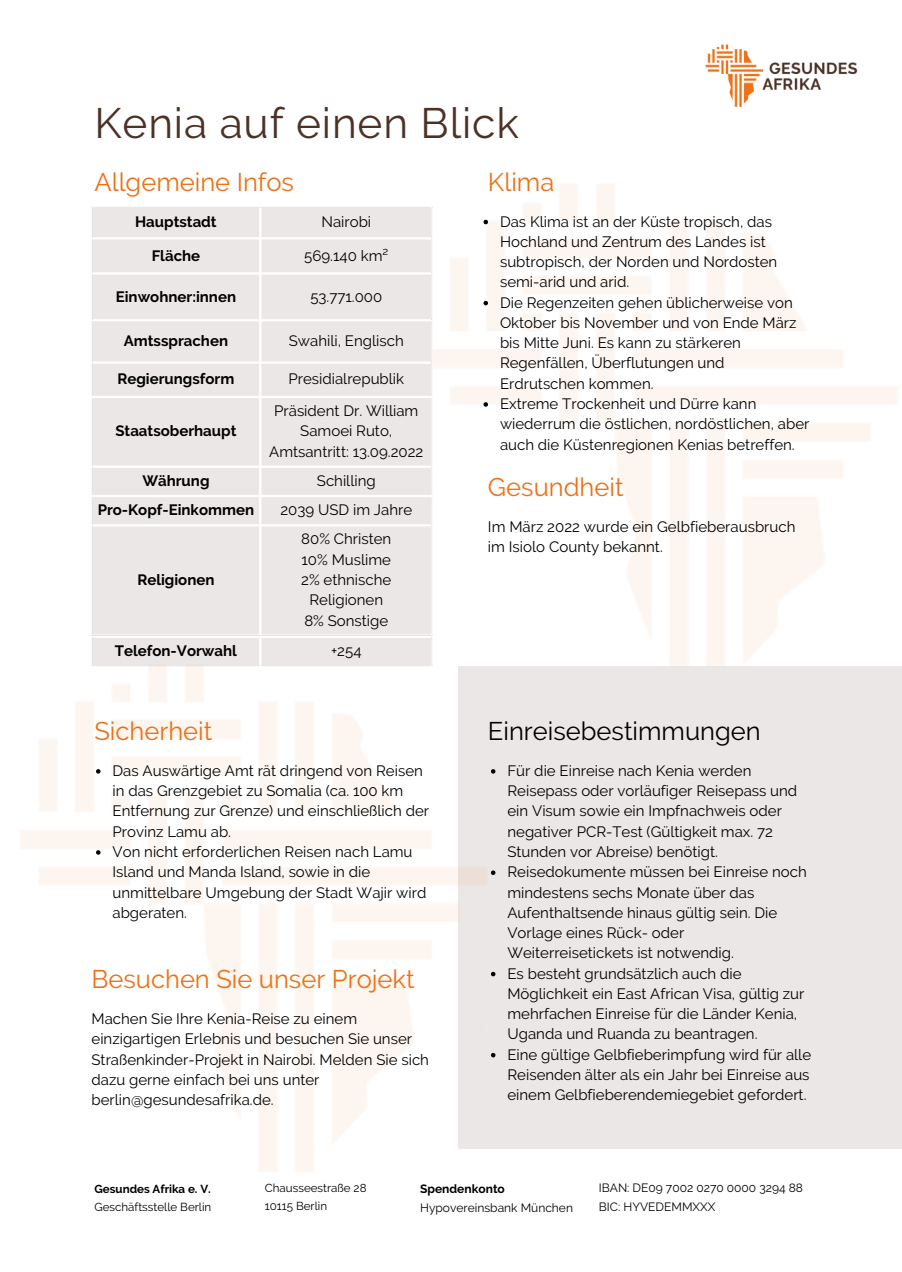
<style>
.page{position:relative;width:902px;height:1272px;background:#fff}
.page>*{position:absolute;margin:0;border:0;box-sizing:border-box;transform-origin:0 0}
.t1{font:42.45px "Raleway";letter-spacing:.02em;color:#4e3126}
.t2{font:25.5px "Raleway";color:#ee7016}
.t3{font:25.5px "Raleway";color:#000}
.t4{font:25.5px "Raleway";color:#ee7116}
.t5{font:15px/20.2px "Raleway";color:#000}
.t6{font:700 15px "Raleway";color:#000}
.t7{font:12px/19px "Raleway";color:#000}
.t8{font:700 12px "Raleway";color:#000}
.t9{font:11.55px/18.3px "Raleway";color:#000}
.t10{font:700 11.55px "Raleway";color:#000}
</style>
<div class="page">
<img style="left:432px;top:184px;width:466px;height:482px">
<div style="left:458px;top:666px;width:443px;height:482px;background:#ebe7e6"></div>
<svg style="left:92px;top:207px;width:340px;height:347px;background:#ece8e7"></svg>
<hr style="left:91px;top:208px;width:2px;height:29px;background:#fff">
<hr style="left:91px;top:206px;width:168px;height:2px;background:#fff">
<svg style="left:431px;top:208px;width:1px;height:29px"></svg>
<hr style="left:261px;top:206px;width:171px;height:2px;background:#fff">
<hr style="left:91px;top:239px;width:2px;height:33px;background:#fff">
<hr style="left:431px;top:239px;width:1px;height:33px;background:#fff">
<hr style="left:91px;top:274px;width:2px;height:45px;background:#fff">
<hr style="left:431px;top:274px;width:1px;height:45px;background:#fff">
<hr style="left:91px;top:321px;width:2px;height:40px;background:#fff">
<hr style="left:431px;top:321px;width:1px;height:40px;background:#fff">
<hr style="left:91px;top:364px;width:2px;height:32px;background:#fff">
<hr style="left:431px;top:364px;width:1px;height:32px;background:#fff">
<hr style="left:91px;top:398px;width:2px;height:67px;background:#fff">
<hr style="left:431px;top:398px;width:1px;height:67px;background:#fff">
<hr style="left:91px;top:468px;width:2px;height:27px;background:#fff">
<hr style="left:91px;top:497px;width:2px;height:27px;background:#fff">
<svg style="left:431px;top:468px;width:1px;height:56px"></svg>
<hr style="left:91px;top:526px;width:2px;height:108px;background:#fff">
<hr style="left:431px;top:526px;width:1px;height:108px;background:#fff">
<svg style="left:491px;top:769px;width:4px;height:4px"></svg>
<svg style="left:491px;top:870px;width:4px;height:4px"></svg>
<svg style="left:491px;top:971px;width:4px;height:5px"></svg>
<svg style="left:491px;top:1052px;width:4px;height:5px"></svg>
<img style="left:21px;top:554px;width:466px;height:617px">
<svg style="left:483px;top:220px;width:5px;height:4px"></svg>
<svg style="left:483px;top:301px;width:5px;height:4px"></svg>
<svg style="left:483px;top:402px;width:5px;height:4px"></svg>
<svg style="left:96px;top:769px;width:4px;height:4px"></svg>
<svg style="left:96px;top:850px;width:4px;height:4px"></svg>
<img style="left:705px;top:44px;width:153px;height:63px">
<h1 class="t1" style="left:94px;top:98px;width:425px">Kenia auf einen Blick</h1>
<h2 class="t2" style="left:94px;top:167px;width:201px">Allgemeine Infos</h2>
<p class="t5" style="left:500px;top:211px;width:311px">Das Klima ist an der Küste tropisch, das Hochland und Zentrum des Landes ist subtropisch, der Norden und Nordosten semi-arid und arid.<br>Die Regenzeiten gehen üblicherweise von Oktober bis November und von Ende März bis Mitte Juni. Es kann zu stärkeren Regenfällen, Überflutungen und Erdrutschen kommen.<br>Extreme Trockenheit und Dürre kann wiederrum die östlichen, nordöstlichen, aber auch die Küstenregionen Kenias betreffen.</p>
<h2 class="t2" style="left:488px;top:167px;width:68px">Klima</h2>
<p class="t6" style="left:135px;top:213px;width:83px">Hauptstadt</p>
<p class="t5" style="left:321px;top:211px;width:51px">Nairobi</p>
<p class="t6" style="left:152px;top:247px;width:50px">Fläche</p>
<p class="t5" style="left:304px;top:245px;width:86px">569.140 km²</p>
<p class="t6" style="left:116px;top:287px;width:122px">Einwohner:innen</p>
<p class="t5" style="left:310px;top:286px;width:73px">53.771.000</p>
<p class="t6" style="left:124px;top:332px;width:106px">Amtssprachen</p>
<p class="t5" style="left:289px;top:331px;width:116px">Swahili, Englisch</p>
<p class="t6" style="left:117px;top:370px;width:118px">Regierungsform</p>
<p class="t5" style="left:288px;top:368px;width:117px">Presidialrepublik</p>
<p class="t6" style="left:115px;top:422px;width:122px">Staatsoberhaupt</p>
<p class="t5" style="left:269px;top:400px;width:156px;text-align:center">Präsident Dr. William<br>Samoei Ruto,<br>Amtsantritt: 13.09.2022</p>
<p class="t6" style="left:142px;top:472px;width:69px">Währung</p>
<p class="t5" style="left:317px;top:470px;width:60px">Schilling</p>
<p class="t6" style="left:98px;top:501px;width:158px">Pro-Kopf-Einkommen</p>
<p class="t5" style="left:280px;top:499px;width:133px">2039 USD im Jahre</p>
<p class="t6" style="left:137px;top:571px;width:79px">Religionen</p>
<p class="t5" style="left:301px;top:529px;width:92px;text-align:center">80% Christen<br>10% Muslime<br>2% ethnische<br>Religionen<br>8% Sonstige</p>
<p class="t6" style="left:115px;top:641px;width:124px">Telefon-Vorwahl</p>
<p class="t5" style="left:331px;top:640px;width:32px">+254</p>
<h2 class="t2" style="left:94px;top:715px;width:119px">Sicherheit</h2>
<p class="t5" style="left:112px;top:760px;width:318px">Das Auswärtige Amt rät dringend von Reisen in das Grenzgebiet zu Somalia (ca. 100 km Entfernung zur Grenze) und einschließlich der Provinz Lamu ab.<br>Von nicht erforderlichen Reisen nach Lamu Island und Manda Island, sowie in die unmittelbare Umgebung der Stadt Wajir wird abgeraten.</p>
<h2 class="t2" style="left:91px;top:963px;width:324px">Besuchen Sie unser Projekt</h2>
<p class="t5" style="left:91px;top:1008px;width:339px">Machen Sie Ihre Kenia-Reise zu einem einzigartigen Erlebnis und besuchen Sie unser Straßenkinder-Projekt in Nairobi. Melden Sie sich dazu gerne einfach bei uns unter berlin@gesundesafrika.de.</p>
<h2 class="t4" style="left:488px;top:472px;width:137px">Gesundheit</h2>
<p class="t5" style="left:488px;top:516px;width:309px">Im März 2022 wurde ein Gelbfieberausbruch im Isiolo County bekannt.</p>
<h2 class="t3" style="left:488px;top:715px;width:274px">Einreisebestimmungen</h2>
<p class="t5" style="left:507px;top:760px;width:305px">Für die Einreise nach Kenia werden Reisepass oder vorläufiger Reisepass und ein Visum sowie ein Impfnachweis oder negativer PCR-Test (Gültigkeit max. 72<br>Stunden vor Abreise) benötigt.<br>Reisedokumente müssen bei Einreise noch mindestens sechs Monate über das Aufenthaltsende hinaus gültig sein. Die Vorlage eines Rück- oder Weiterreisetickets ist notwendig.<br>Es besteht grundsätzlich auch die Möglichkeit ein East African Visa, gültig zur mehrfachen Einreise für die Länder Kenia, Uganda und Ruanda zu beantragen.<br>Eine gültige Gelbfieberimpfung wird für alle Reisenden älter als ein Jahr bei Einreise aus einem Gelbfieberendemiegebiet gefordert.</p>
<p class="t10" style="left:94px;top:1181px;width:118px">Gesundes Afrika e. V.</p>
<p class="t9" style="left:94px;top:1197px;width:118px">Geschäftsstelle Berlin</p>
<p class="t9" style="left:265px;top:1178px;width:103px">Chausseestraße 28<br>10115 Berlin</p>
<p class="t8" style="left:420px;top:1181px;width:86px">Spendenkonto</p>
<p class="t7" style="left:420px;top:1197px;width:154px">Hypovereinsbank München</p>
<p class="t7" style="left:598px;top:1178px;width:205px">IBAN: DE09 7002 0270 0000 3294 88<br>BIC: HYVEDEMMXXX</p>
</div>
